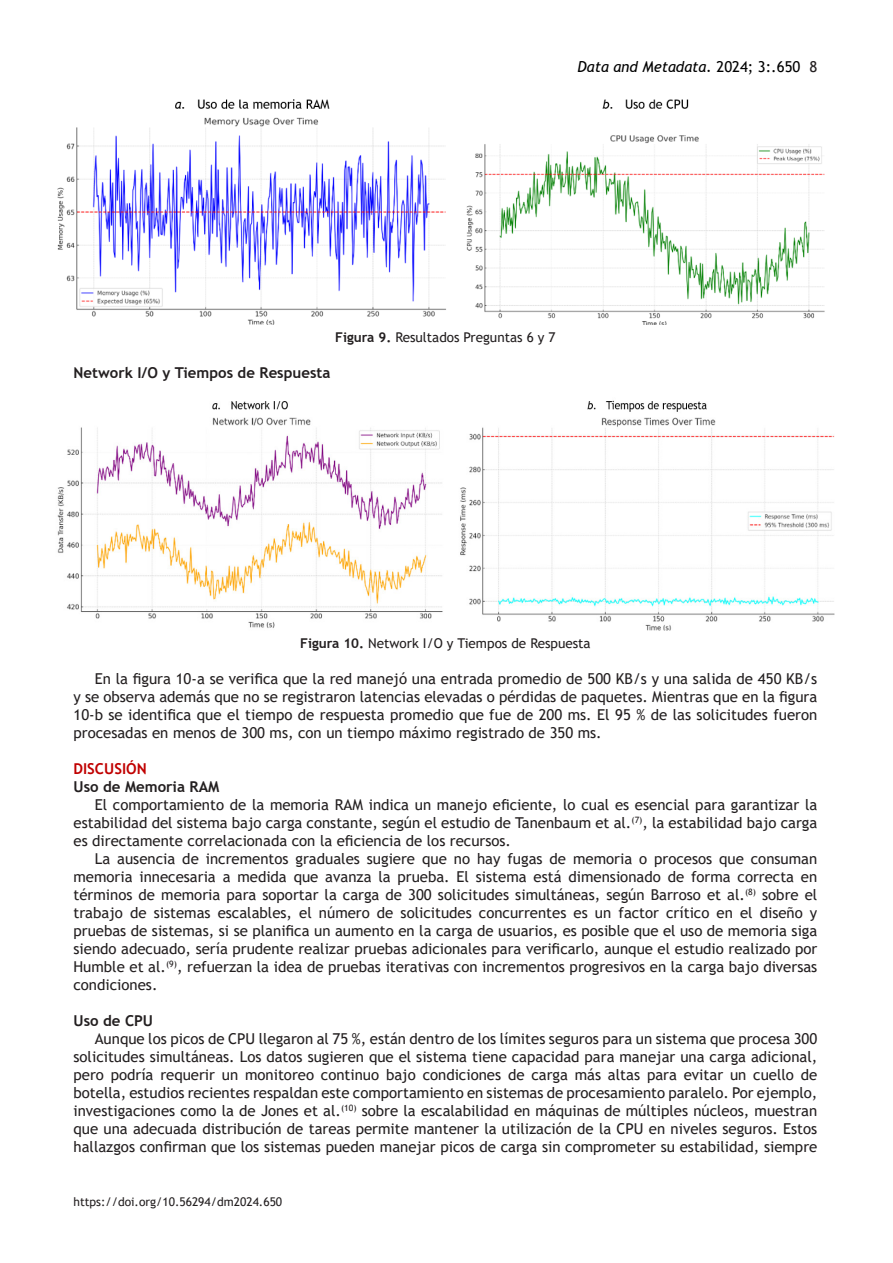
<style>
.page{position:relative;width:893px;height:1263px;background:#fff}
.page>*{position:absolute;margin:0;border:0;box-sizing:border-box;transform-origin:0 0}
.t1{font:15px/18px "Trebuchet MS";color:#231f20;text-align:justify}
.t2{font:700 15px "Trebuchet MS";color:#231f20}
.t3{font:italic 15px "Trebuchet MS";color:#000}
.t4{font:700 15px "Trebuchet MS";color:#c00000}
.t5{font:13.5px "Trebuchet MS";color:#231f20}
.t6{font:12px "Trebuchet MS";color:#231f20}
.s1{font-style:normal}
.s2{font-style:normal;color:#231f20}
.s3{font-weight:700}
</style>
<div class="page">
<img style="left:57px;top:99px;width:768px;height:225px">
<img style="left:57px;top:400px;width:778px;height:230px">
<p class="t3" style="left:578px;top:58px;width:241px">Data and Metadata. <span class="s1">2024; 3:.650</span> <span class="s2">8</span></p>
<p class="t5" style="left:335px;top:329px;width:222px"><span class="s3">Figura 9.</span> Resultados Preguntas 6 y 7</p>
<p class="t2" style="left:74px;top:363px;width:258px">Network I/O y Tiempos de Respuesta</p>
<p class="t5" style="left:300px;top:635px;width:292px"><span class="s3">Figura 10.</span> Network I/O y Tiempos de Respuesta</p>
<p class="t1" style="left:74px;top:670px;width:745px;text-indent:21px">En la figura 10-a se verifica que la red manejó una entrada promedio de 500 KB/s y una salida de 450 KB/s y se observa además que no se registraron latencias elevadas o pérdidas de paquetes. Mientras que en la figura 10-b se identifica que el tiempo de respuesta promedio que fue de 200 ms. El 95 % de las solicitudes fueron procesadas en menos de 300 ms, con un tiempo máximo registrado de 350 ms.</p>
<p class="t4" style="left:74px;top:759px;width:75px">DISCUSIÓN</p>
<p class="t2" style="left:74px;top:777px;width:147px">Uso de Memoria RAM</p>
<p class="t1" style="left:74px;top:796px;width:745px;text-indent:21px">El comportamiento de la memoria RAM indica un manejo eficiente, lo cual es esencial para garantizar la estabilidad del sistema bajo carga constante, según el estudio de Tanenbaum et al.<sup>(7)</sup>, la estabilidad bajo carga es directamente correlacionada con la eficiencia de los recursos.</p>
<p class="t1" style="left:74px;top:850px;width:745px;text-indent:21px">La ausencia de incrementos graduales sugiere que no hay fugas de memoria o procesos que consuman memoria innecesaria a medida que avanza la prueba. El sistema está dimensionado de forma correcta en términos de memoria para soportar la carga de 300 solicitudes simultáneas, según Barroso et al.<sup>(8)</sup> sobre el trabajo de sistemas escalables, el número de solicitudes concurrentes es un factor crítico en el diseño y pruebas de sistemas, si se planifica un aumento en la carga de usuarios, es posible que el uso de memoria siga siendo adecuado, sería prudente realizar pruebas adicionales para verificarlo, aunque el estudio realizado por Humble et al.<sup>(9)</sup>, refuerzan la idea de pruebas iterativas con incrementos progresivos en la carga bajo diversas condiciones.</p>
<p class="t2" style="left:74px;top:1011px;width:81px">Uso de CPU</p>
<p class="t1" style="left:74px;top:1030px;width:745px;text-indent:21px">Aunque los picos de CPU llegaron al 75 %, están dentro de los límites seguros para un sistema que procesa 300 solicitudes simultáneas. Los datos sugieren que el sistema tiene capacidad para manejar una carga adicional, pero podría requerir un monitoreo continuo bajo condiciones de carga más altas para evitar un cuello de botella, estudios recientes respaldan este comportamiento en sistemas de procesamiento paralelo. Por ejemplo, investigaciones como la de Jones et al.<sup>(10)</sup> sobre la escalabilidad en máquinas de múltiples núcleos, muestran que una adecuada distribución de tareas permite mantener la utilización de la CPU en niveles seguros. Estos hallazgos confirman que los sistemas pueden manejar picos de carga sin comprometer su estabilidad, siempre</p>
<p class="t6" style="left:74px;top:1194px;width:210px">https://doi.org/10.56294/dm2024.650</p>
</div>
